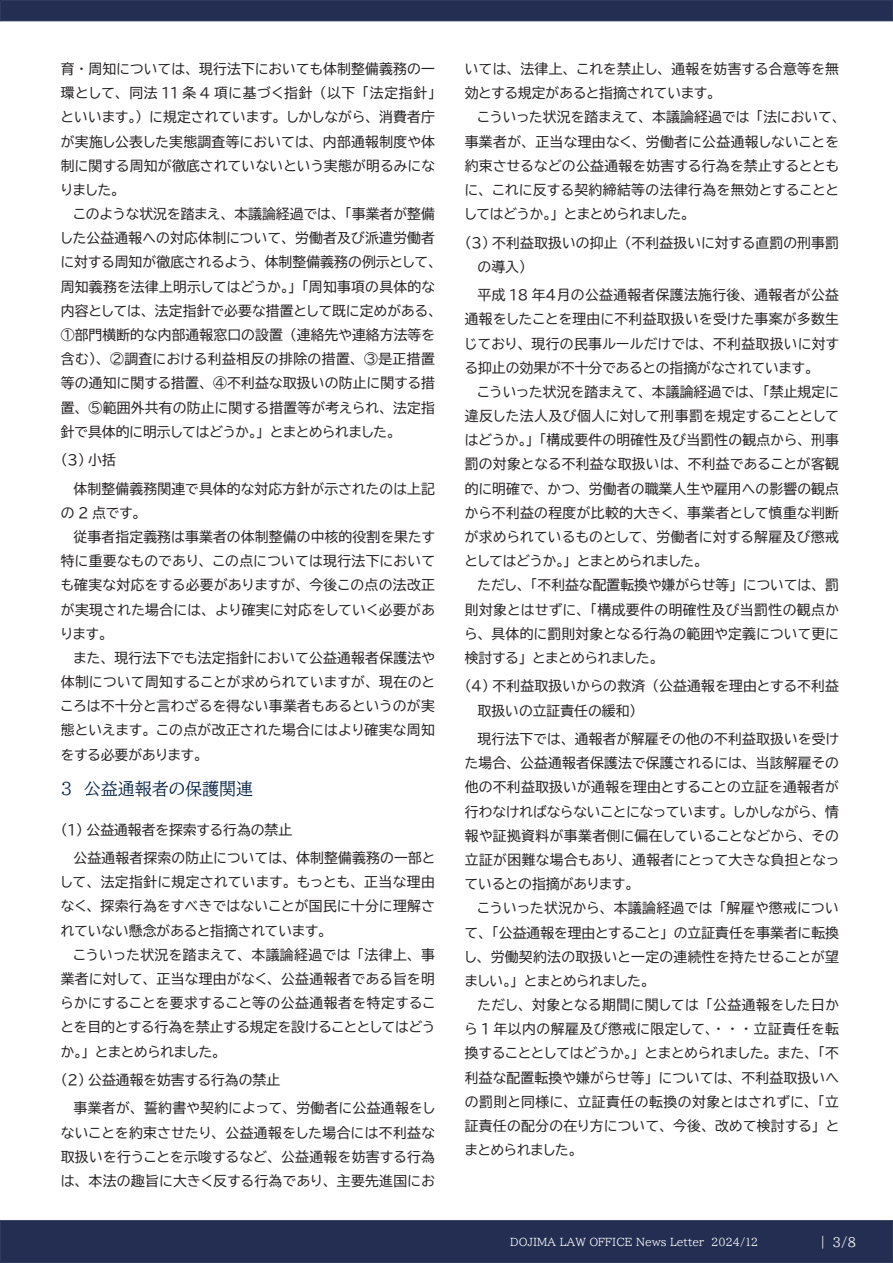
<style>
.page{position:relative;width:893px;height:1263px;background:#fff}
.page>*{position:absolute;margin:0;border:0;box-sizing:border-box;transform-origin:0 0}
.t1{font:16.95px "BIZUDP Mincho";color:#001e40}
.t2{font:13.8px/24.2px "BIZUDP Gothic";letter-spacing:.02em;color:#231f20;text-align:justify}
.t3{font:13.8px "BIZUDP Gothic";color:#231f20}
.t4{font:12.75px "BIZUDP Mincho";color:#fff}
.t5{font:10.65px "BIZUDP Mincho";color:#fff}
</style>
<div class="page">
<div style="left:0;top:1220px;width:893px;height:43px;background:#232e52;border:1px solid #232e52"></div>
<div style="left:0;top:0;width:893px;height:21px;background:#232e52;border:1px solid #232e52"></div>
<p class="t2" style="left:61px;top:57px;width:376px">育・周知については、現行法下においても体制整備義務の一環として、同法 11 条 4 項に基づく指針（以下「法定指針」といいます。）に規定されています。しかしながら、消費者庁が実施し公表した実態調査等においては、内部通報制度や体制に関する周知が徹底されていないという実態が明るみになりました。</p>
<p class="t2" style="left:61px;top:202px;width:377px;text-indent:13px">このような状況を踏まえ、本議論経過では、「事業者が整備した公益通報への対応体制について、労働者及び派遣労働者に対する周知が徹底されるよう、体制整備義務の例示として、周知義務を法律上明示してはどうか。」「周知事項の具体的な内容としては、法定指針で必要な措置として既に定めがある、①部門横断的な内部通報窓口の設置（連絡先や連絡方法等を含む）、 ②調査における利益相反の排除の措置、 ③是正措置等の通知に関する措置、 ④不利益な取扱いの防止に関する措置、 ⑤範囲外共有の防止に関する措置等が考えられ、法定指針で具体的に明示してはどうか。」とまとめられました。</p>
<p class="t2" style="left:74px;top:446px;width:363px;line-height:28.5px;text-indent:-13px">(3) 小括<br>体制整備義務関連で具体的な対応方針が示されたのは上記</p>
<p class="t2" style="left:61px;top:500px;width:82px">の 2 点です。</p>
<p class="t2" style="left:74px;top:525px;width:363px">従事者指定義務は事業者の体制整備の中核的役割を果たす</p>
<p class="t2" style="left:61px;top:549px;width:376px">特に重要なものであり、この点については現行法下において</p>
<p class="t2" style="left:61px;top:573px;width:376px">も確実な対応をする必要がありますが、今後この点の法改正</p>
<p class="t2" style="left:61px;top:597px;width:376px">が実現された場合には、より確実に対応をしていく必要があ</p>
<p class="t2" style="left:61px;top:621px;width:48px">ります。</p>
<p class="t2" style="left:74px;top:646px;width:363px">また、現行法下でも法定指針において公益通報者保護法や</p>
<p class="t2" style="left:61px;top:670px;width:376px">体制について周知することが求められていますが、現在のと</p>
<p class="t2" style="left:61px;top:694px;width:376px">ころは不十分と言わざるを得ない事業者もあるというのが実</p>
<p class="t2" style="left:61px;top:718px;width:376px">態といえます。この点が改正された場合にはより確実な周知</p>
<p class="t3" style="left:61px;top:747px;width:143px">をする必要があります。</p>
<p class="t1" style="left:61px;top:780px;width:194px">3　公益通報者の保護関連</p>
<p class="t2" style="left:74px;top:815px;width:363px;line-height:28.5px;text-indent:-13px">(1) 公益通報者を探索する行為の禁止<br>公益通報者探索の防止については、体制整備義務の一部と</p>
<p class="t2" style="left:61px;top:870px;width:376px">して、法定指針に規定されています。もっとも、正当な理由なく、探索行為をすべきではないことが国民に十分に理解されていない懸念があると指摘されています。</p>
<p class="t2" style="left:61px;top:942px;width:376px;text-indent:13px">こういった状況を踏まえて、本議論経過では「法律上、事業者に対して、正当な理由がなく、公益通報者である旨を明らかにすることを要求すること等の公益通報者を特定することを目的とする行為を禁止する規定を設けることとしてはどうか。」とまとめられました。</p>
<p class="t2" style="left:74px;top:1065px;width:363px;line-height:28.5px;text-indent:-13px">(2) 公益通報を妨害する行為の禁止<br>事業者が、誓約書や契約によって、労働者に公益通報をし</p>
<p class="t2" style="left:61px;top:1120px;width:376px">ないことを約束させたり、公益通報をした場合には不利益な取扱いを行うことを示唆するなど、公益通報を妨害する行為は、本法の趣旨に大きく反する行為であり、主要先進国にお</p>
<p class="t2" style="left:465px;top:57px;width:376px">いては、法律上、これを禁止し、通報を妨害する合意等を無効とする規定があると指摘されています。</p>
<p class="t2" style="left:465px;top:105px;width:377px;text-indent:13px">こういった状況を踏まえて、本議論経過では「法において、事業者が、正当な理由なく、労働者に公益通報しないことを約束させるなどの公益通報を妨害する行為を禁止するとともに、これに反する契約締結等の法律行為を無効とすることとしてはどうか。」とまとめられました。</p>
<p class="t2" style="left:477px;top:230px;width:363px;text-indent:-13px">(3) 不利益取扱いの抑止（不利益扱いに対する直罰の刑事罰の導入）</p>
<p class="t2" style="left:465px;top:283px;width:376px;text-indent:13px">平成 18 年４月の公益通報者保護法施行後、通報者が公益通報をしたことを理由に不利益取扱いを受けた事案が多数生じており、現行の民事ルールだけでは、不利益取扱いに対する抑止の効果が不十分であるとの指摘がなされています。</p>
<p class="t2" style="left:465px;top:380px;width:376px;text-indent:13px">こういった状況を踏まえて、本議論経過では、「禁止規定に違反した法人及び個人に対して刑事罰を規定することとしてはどうか。」「構成要件の明確性及び当罰性の観点から、刑事罰の対象となる不利益な取扱いは、不利益であることが客観的に明確で、かつ、労働者の職業人生や雇用への影響の観点から不利益の程度が比較的大きく、事業者として慎重な判断が求められているものとして、労働者に対する解雇及び懲戒としてはどうか。」とまとめられました。</p>
<p class="t2" style="left:465px;top:573px;width:376px;text-indent:13px">ただし、「不利益な配置転換や嫌がらせ等」については、罰則対象とはせずに、「構成要件の明確性及び当罰性の観点から、具体的に罰則対象となる行為の範囲や定義について更に検討する」とまとめられました。</p>
<p class="t2" style="left:477px;top:674px;width:363px;text-indent:-13px">(4) 不利益取扱いからの救済（公益通報を理由とする不利益取扱いの立証責任の緩和）</p>
<p class="t2" style="left:465px;top:727px;width:376px;text-indent:13px">現行法下では、通報者が解雇その他の不利益取扱いを受けた場合、公益通報者保護法で保護されるには、当該解雇その他の不利益取扱いが通報を理由とすることの立証を通報者が行わなければならないことになっています。しかしながら、情報や証拠資料が事業者側に偏在していることなどから、その立証が困難な場合もあり、通報者にとって大きな負担となっているとの指摘があります。</p>
<p class="t2" style="left:465px;top:896px;width:376px;text-indent:13px">こういった状況から、本議論経過では「解雇や懲戒について、「公益通報を理由とすること」の立証責任を事業者に転換し、労働契約法の取扱いと一定の連続性を持たせることが望ましい。」とまとめられました。</p>
<p class="t2" style="left:465px;top:993px;width:376px;text-indent:13px">ただし、対象となる期間に関しては「公益通報をした日から 1 年以内の解雇及び懲戒に限定して、・・・立証責任を転換することとしてはどうか。」とまとめられました。また、「不利益な配置転換や嫌がらせ等」については、不利益取扱いへの罰則と同様に、立証責任の転換の対象とはされずに、「立証責任の配分の在り方について、今後、改めて検討する」とまとめられました。</p>
<p class="t5" style="left:510px;top:1236px;width:249px">DOJIMA LAW OFFICE News Letter 2024/12</p>
<p class="t4" style="left:816px;top:1235px;width:41px">｜ 3/8</p>
</div>
